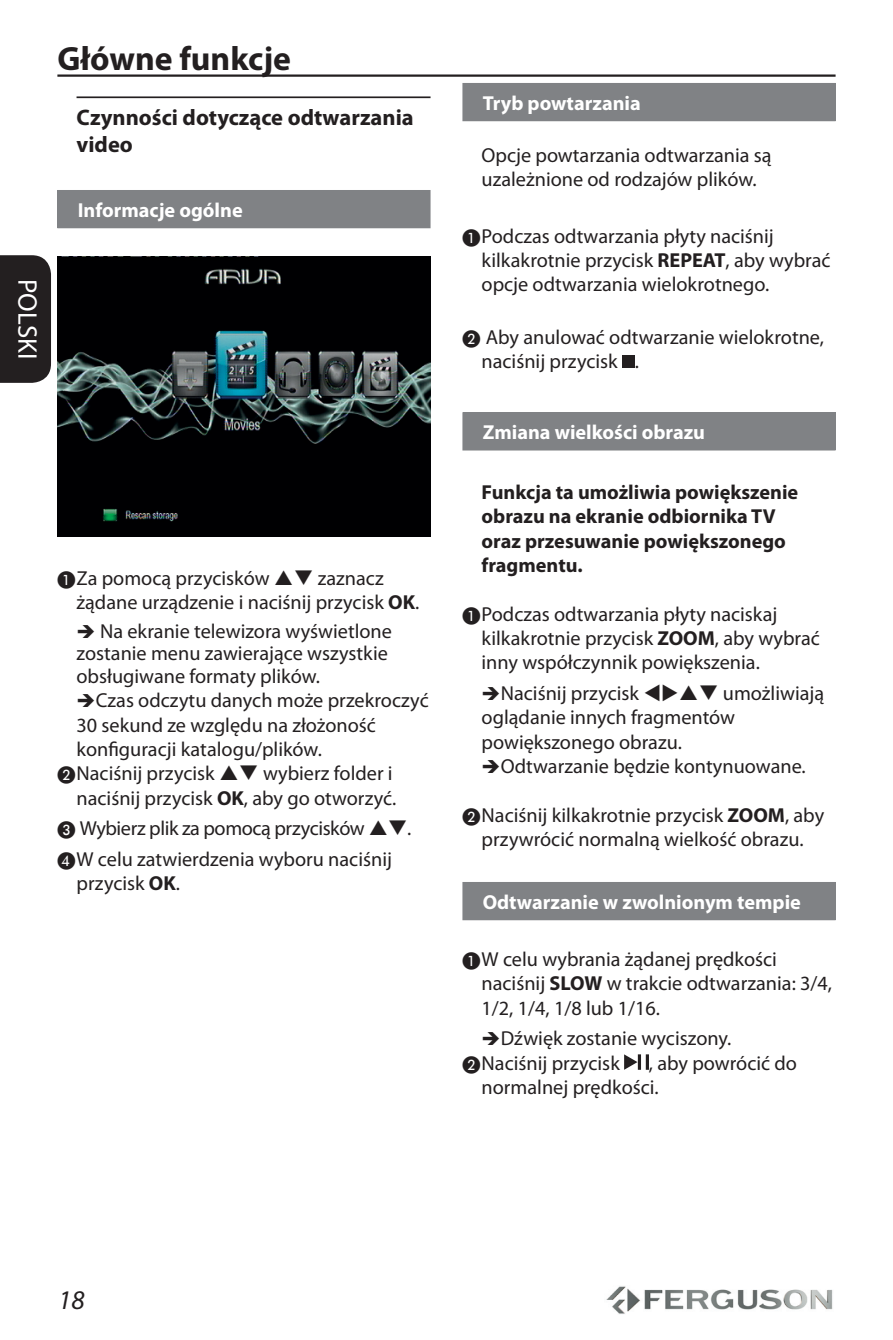
<style>
.page{position:relative;width:893px;height:1340px;background:#fff}
.page>*{position:absolute;margin:0;border:0;box-sizing:border-box;transform-origin:0 0}
.t1{font:700 33.75px "Myriad Pro";color:#231f20}
.t2{font:27px "Myriad Pro";color:#fff}
.t3{font:italic 27px "Myriad Pro";color:#231f20}
.t4{font:700 22.5px/27px "Myriad Pro";color:#231f20}
.t5{font:20.25px/24.3px "Myriad Pro";color:#231f20}
.t6{font:700 20.25px/24.3px "Myriad Pro";color:#231f20}
.t7{font:700 20.25px "Myriad Pro";color:#fff}
.s1{font-family:"Philips Pi Roman";font-size:18px}
.s2{font-weight:700}
</style>
<div class="page">
<img style="left:606px;top:1286px;width:227px;height:28px">
<div style="left:0;top:255px;width:51px;height:128px;background:#231f20"></div>
<hr style="left:77px;top:96px;width:354px;height:2px;background:#231f20">
<div style="left:58px;top:190px;width:372px;height:38px;background:#808285"></div>
<img style="left:57px;top:256px;width:374px;height:280px">
<div style="left:463px;top:83px;width:372px;height:38px;background:#808285"></div>
<div style="left:622px;top:355px;width:13px;height:13px;background:#231f20"></div>
<div style="left:463px;top:413px;width:372px;height:37px;background:#808285"></div>
<div style="left:462px;top:412px;width:374px;height:38px;border:1px solid #808285"></div>
<div style="left:463px;top:882px;width:372px;height:37px;background:#808285"></div>
<div style="left:462px;top:882px;width:374px;height:38px;border:1px solid #808285"></div>
<svg style="left:624px;top:1054px;width:25px;height:15px"></svg>
<hr style="left:57px;top:74px;width:779px;height:3px;background:#231f20">
<h1 class="t1" style="left:57px;top:37px;width:235px">Główne funkcje</h1>
<p class="t4" style="left:77px;top:103px;width:339px">Czynności dotyczące odtwarzania video</p>
<p class="t7" style="left:78px;top:197px;width:167px">Informacje ogólne</p>
<h2 class="t2" style="left:44px;top:279px;width:82px;rotate:90deg">POLSKI</h2>
<p class="t5" style="left:77px;top:565px;width:344px;text-indent:-19px"><span class="s1">A</span>Za pomocą przycisków ❑ zaznacz żądane urządzenie i naciśnij przycisk <span class="s2">OK</span>.</p>
<p class="t5" style="left:77px;top:619px;width:317px;line-height:22.5px">➔ Na ekranie telewizora wyświetlone zostanie menu zawierające wszystkie obsługiwane formaty plików.</p>
<p class="t5" style="left:77px;top:688px;width:354px">➔Czas odczytu danych może przekroczyć</p>
<p class="t5" style="left:77px;top:712px;width:301px">30 sekund ze względu na złożoność</p>
<p class="t5" style="left:77px;top:736px;width:247px">konfiguracji katalogu/plików.</p>
<p class="t5" style="left:57px;top:761px;width:337px"><span class="s1">B</span>Naciśnij przycisk ❑ wybierz folder i</p>
<p class="t5" style="left:77px;top:785px;width:321px">naciśnij przycisk <span class="s2">OK</span>, aby go otworzyć.</p>
<p class="t5" style="left:57px;top:812px;width:355px;line-height:30.6px"><span class="s1">C</span> Wybierz plik za pomocą przycisków ❑.<br><span class="s1">D</span>W celu zatwierdzenia wyboru naciśnij</p>
<p class="t5" style="left:77px;top:871px;width:105px">przycisk <span class="s2">OK</span>.</p>
<p class="t7" style="left:483px;top:90px;width:160px">Tryb powtarzania</p>
<p class="t5" style="left:482px;top:142px;width:292px">Opcje powtarzania odtwarzania są uzależnione od rodzajów plików.</p>
<p class="t5" style="left:482px;top:223px;width:351px;text-indent:-19px"><span class="s1">A</span>Podczas odtwarzania płyty naciśnij kilkakrotnie przycisk <span class="s2">REPEAT</span>, aby wybrać opcje odtwarzania wielokrotnego.</p>
<p class="t5" style="left:482px;top:324px;width:344px;text-indent:-19px"><span class="s1">B</span> Aby anulować odtwarzanie wielokrotne, naciśnij przycisk .</p>
<p class="t7" style="left:483px;top:419px;width:224px">Zmiana wielkości obrazu</p>
<p class="t6" style="left:482px;top:479px;width:318px">Funkcja ta umożliwia powiększenie obrazu na ekranie odbiornika TV oraz przesuwanie powiększonego fragmentu.</p>
<p class="t5" style="left:482px;top:601px;width:340px;text-indent:-19px"><span class="s1">A</span>Podczas odtwarzania płyty naciskaj kilkakrotnie przycisk <span class="s2">ZOOM</span>, aby wybrać inny współczynnik powiększenia.</p>
<p class="t5" style="left:482px;top:680px;width:344px">➔Naciśnij przycisk ▼◆ ❑ umożliwiają oglądanie innych fragmentów powiększonego obrazu.</p>
<p class="t5" style="left:482px;top:753px;width:326px">➔Odtwarzanie będzie kontynuowane.</p>
<p class="t5" style="left:462px;top:802px;width:363px;text-align:center"><span class="s1">B</span>Naciśnij kilkakrotnie przycisk <span class="s2">ZOOM</span>, aby przywrócić normalną wielkość obrazu.</p>
<p class="t7" style="left:483px;top:888px;width:320px">Odtwarzanie w zwolnionym tempie</p>
<p class="t5" style="left:482px;top:946px;width:352px;text-indent:-19px"><span class="s1">A</span>W celu wybrania żądanej prędkości naciśnij <span class="s2">SLOW</span> w trakcie odtwarzania: 3/4,<br>1/2, 1/4, 1/8 lub 1/16.</p>
<p class="t5" style="left:462px;top:1026px;width:270px;text-indent:19px">➔Dźwięk zostanie wyciszony.<br><span class="s1">B</span>Naciśnij przycisk</p>
<p class="t5" style="left:482px;top:1050px;width:317px;text-indent:167px">, aby powrócić do normalnej prędkości.</p>
<h2 class="t3" style="left:58px;top:1283px;width:28px">18</h2>
</div>
